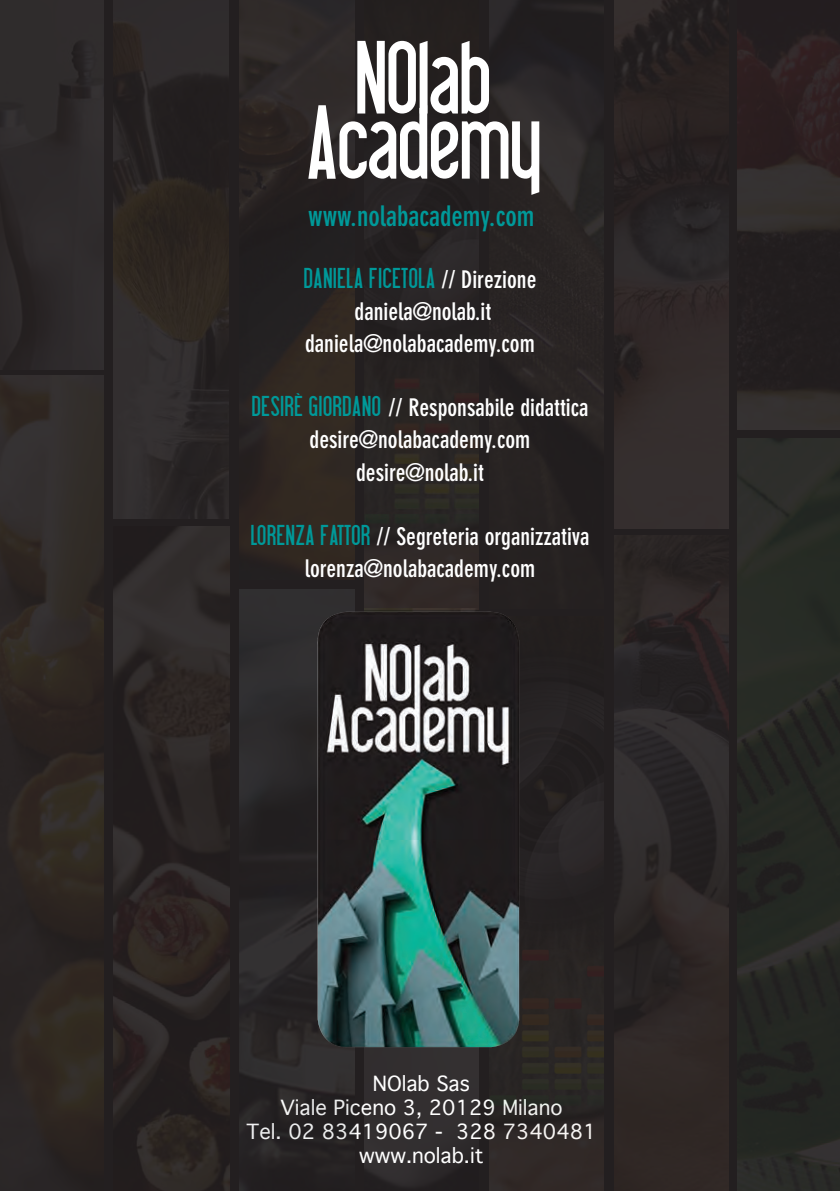
<style>
.page{position:relative;width:840px;height:1191px;background:#fff}
.page>*{position:absolute;margin:0;border:0;box-sizing:border-box;transform-origin:0 0}
.t1{font:102.2px "Libel Suit";letter-spacing:-.03em;color:#fff;scale:.95 1}
.t2{font:101.2px "Libel Suit";letter-spacing:-.03em;color:#fff}
.t3{font:28px "Libel Suit";color:#099}
.t4{font:700 condensed 28px "DIN Neuzeit Grotesk";color:#099}
.t5{font:700 condensed 24px "DIN Neuzeit Grotesk";color:#fff}
.t6{font:20px "Geneva";color:#fff}
.s1{font-family:"DIN Neuzeit Grotesk";font-weight:700;font-stretch:condensed;font-size:24px;color:#fff}
.s2{font-family:"Libel Suit";font-weight:400;font-stretch:normal;font-size:28px;color:#099}
</style>
<div class="page">
<div style="left:0;top:0;width:839px;height:1191px;background:#231f20"></div>
<img style="left:364px;top:224px;width:114px;height:961px">
<img style="left:489px;top:617px;width:114px;height:574px">
<img style="left:737px;top:30px;width:102px;height:399px">
<img style="left:737px;top:438px;width:102px;height:753px">
<img style="left:614px;top:0;width:114px;height:528px">
<img style="left:489px;top:0;width:114px;height:423px">
<img style="left:614px;top:536px;width:114px;height:655px">
<img style="left:114px;top:0;width:115px;height:518px">
<img style="left:239px;top:0;width:115px;height:579px">
<img style="left:0;top:376px;width:103px;height:749px">
<img style="left:114px;top:526px;width:116px;height:665px">
<img style="left:0;top:0;width:103px;height:370px">
<img style="left:239px;top:589px;width:115px;height:602px">
<img style="left:317px;top:612px;width:183px;height:435px">
<p class="t2" style="left:354px;top:27px;width:140px">NOlab</p>
<p class="t1" style="left:305px;top:92px;width:251px">Academy</p>
<p class="t4" style="left:308px;top:199px;width:228px">www.nolabacademy.com</p>
<p class="t3" style="left:303px;top:264px;width:234px">DANIELA FICETOLA <span class="s1">// Direzione</span></p>
<p class="t5" style="left:354px;top:298px;width:138px">daniela@nolab.it</p>
<p class="t5" style="left:305px;top:330px;width:231px">daniela@nolabacademy.com</p>
<p class="t5" style="left:251px;top:394px;width:338px"><span class="s2">DESIRÈ GIORDANO</span> // Responsabile didattica</p>
<p class="t5" style="left:309px;top:426px;width:222px">desire@nolabacademy.com</p>
<p class="t5" style="left:356px;top:458px;width:129px">desire@nolab.it</p>
<p class="t5" style="left:250px;top:522px;width:340px"><span class="s2">LORENZA FATTOR</span> // Segreteria organizzativa</p>
<p class="t5" style="left:304px;top:554px;width:232px">lorenza@nolabacademy.com</p>
<p class="t6" style="left:373px;top:1066px;width:98px">NOlab Sas</p>
<p class="t6" style="left:280px;top:1090px;width:283px">Viale Piceno 3, 20129 Milano</p>
<p class="t6" style="left:246px;top:1114px;width:351px">Tel. 02 83419067 - 328 7340481</p>
<p class="t6" style="left:359px;top:1138px;width:126px">www.nolab.it</p>
</div>
